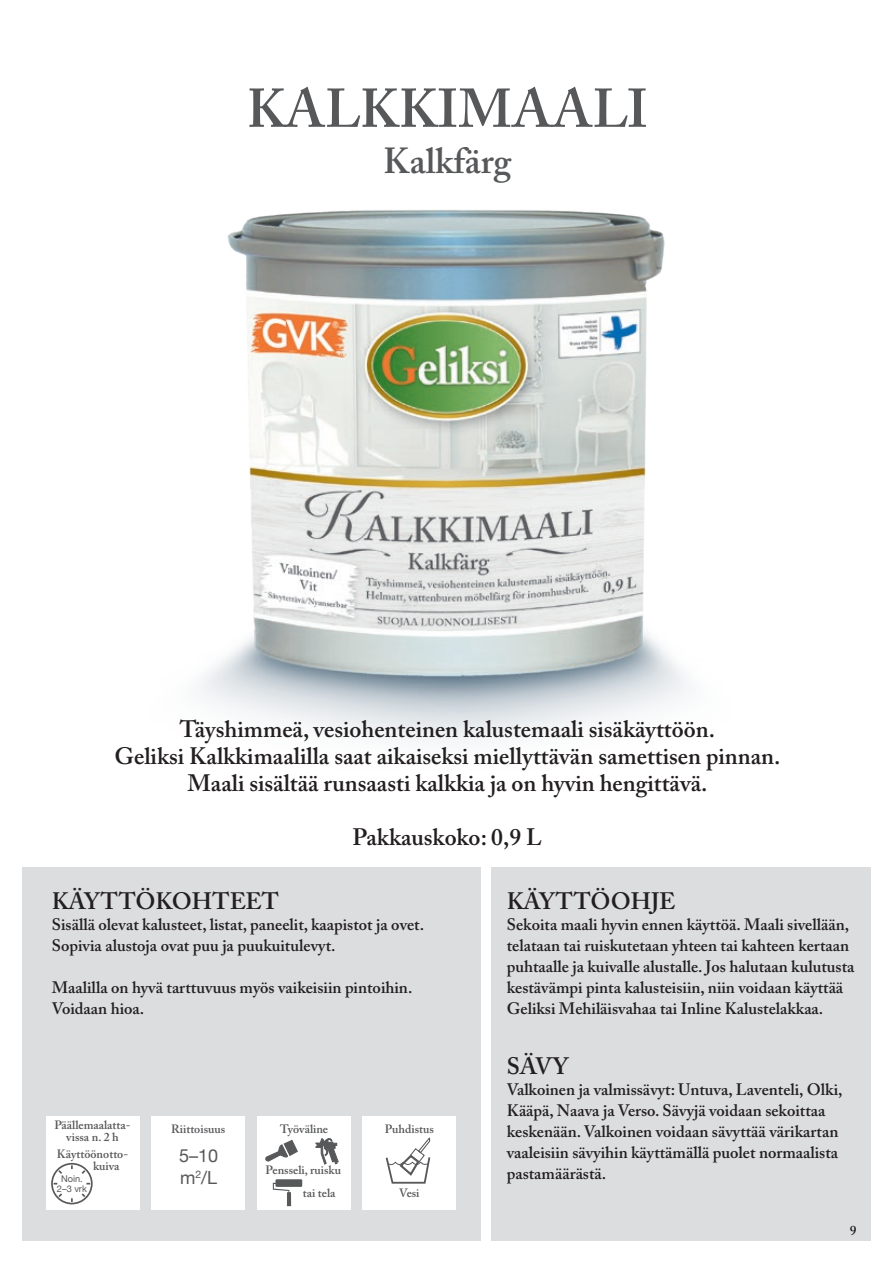
<style>
.page{position:relative;width:893px;height:1263px;background:#fff}
.page>*{position:absolute;margin:0;border:0;box-sizing:border-box;transform-origin:0 0}
.t1{font:600 54px "Adobe Caslon Pro";color:#57585a}
.t2{font:600 36px "Adobe Caslon Pro";color:#57585a}
.t3{font:600 23.55px/27px "Adobe Caslon Pro";color:#231f20;text-align:center}
.t4{font:18px "Helvetica Neue";color:#57585a}
.t5{font:600 16.5px/21px "Adobe Caslon Pro";color:#231f20}
.t6{font:600 13.5px "Adobe Caslon Pro";color:#231f20}
.t7{font:600 12px "Adobe Caslon Pro";color:#57585a}
.t8{font:9.3px "Helvetica Neue";color:#57585a}
</style>
<div class="page">
<img style="left:198px;top:210px;width:491px;height:532px">
<div style="left:22px;top:868px;width:458px;height:374px;background:#dcdddf"></div>
<div style="left:491px;top:868px;width:381px;height:374px;background:#dcdddf"></div>
<div style="left:46px;top:1116px;width:93px;height:93px;background:#fff"></div>
<div style="left:152px;top:1116px;width:93px;height:93px;background:#fff"></div>
<div style="left:257px;top:1116px;width:93px;height:93px;background:#fff"></div>
<div style="left:363px;top:1116px;width:93px;height:93px;background:#fff"></div>
<div style="left:51px;top:1163px;width:42px;height:41px;border:2px solid #57585a;border-radius:50%"></div>
<svg style="left:57px;top:1168px;width:5px;height:6px"></svg>
<svg style="left:81px;top:1193px;width:6px;height:6px"></svg>
<svg style="left:57px;top:1193px;width:5px;height:6px"></svg>
<svg style="left:81px;top:1168px;width:6px;height:6px"></svg>
<svg style="left:385px;top:1137px;width:46px;height:47px"></svg>
<svg style="left:265px;top:1139px;width:33px;height:23px"></svg>
<svg style="left:315px;top:1138px;width:24px;height:27px"></svg>
<svg style="left:273px;top:1179px;width:29px;height:27px"></svg>
<p class="t1" style="left:247px;top:77px;width:403px">KALKKIMAALI</p>
<p class="t2" style="left:383px;top:140px;width:130px">Kalkfärg</p>
<p class="t3" style="left:180px;top:715px;width:537px">Täyshimmeä, vesiohenteinen kalustemaali sisäkäyttöön.</p>
<p class="t3" style="left:114px;top:742px;width:667px">Geliksi Kalkkimaalilla saat aikaiseksi miellyttävän samettisen pinnan.<br>Maali sisältää runsaasti kalkkia ja on hyvin hengittävä.</p>
<p class="t3" style="left:352px;top:823px;width:191px">Pakkauskoko: 0,9 L</p>
<p class="t3" style="left:52px;top:888px;width:229px">KÄYTTÖKOHTEET</p>
<p class="t5" style="left:52px;top:914px;width:374px">Sisällä olevat kalusteet, listat, paneelit, kaapistot ja ovet.</p>
<p class="t5" style="left:52px;top:935px;width:285px">Sopivia alustoja ovat puu ja puukuitulevyt.</p>
<p class="t5" style="left:52px;top:977px;width:362px">Maalilla on hyvä tarttuvuus myös vaikeisiin pintoihin.</p>
<p class="t5" style="left:52px;top:998px;width:94px">Voidaan hioa.</p>
<p class="t3" style="left:507px;top:888px;width:170px">KÄYTTÖOHJE</p>
<p class="t5" style="left:507px;top:914px;width:349px">Sekoita maali hyvin ennen käyttöä. Maali sivellään, telataan tai ruiskutetaan yhteen tai kahteen kertaan puhtaalle ja kuivalle alustalle. Jos halutaan kulutusta</p>
<p class="t5" style="left:507px;top:977px;width:338px">kestävämpi pinta kalusteisiin, niin voidaan käyttää<br>Geliksi Mehiläisvahaa tai Inline Kalustelakkaa.</p>
<p class="t3" style="left:507px;top:1052px;width:63px">SÄVY</p>
<p class="t5" style="left:507px;top:1078px;width:337px">Valkoinen ja valmissävyt: Untuva, Laventeli, Olki,<br>Kääpä, Naava ja Verso. Sävyjä voidaan sekoittaa</p>
<p class="t5" style="left:507px;top:1120px;width:333px;text-align:justify">keskenään. Valkoinen voidaan sävyttää värikartan vaaleisiin sävyihin käyttämällä puolet normaalista pastamäärästä.</p>
<p class="t7" style="left:54px;top:1118px;width:78px">Päällemaalatta-</p>
<p class="t7" style="left:66px;top:1130px;width:54px">vissa n. 2 h</p>
<p class="t7" style="left:171px;top:1121px;width:55px">Riittoisuus</p>
<p class="t7" style="left:280px;top:1121px;width:49px">Työväline</p>
<p class="t7" style="left:385px;top:1121px;width:51px">Puhdistus</p>
<p class="t7" style="left:57px;top:1147px;width:73px">Käyttöönotto-</p>
<p class="t7" style="left:93px;top:1159px;width:28px">kuiva</p>
<p class="t4" style="left:179px;top:1145px;width:41px">5–10</p>
<p class="t4" style="left:180px;top:1167px;width:39px">m<sup>2</sup>/L</p>
<p class="t7" style="left:265px;top:1163px;width:77px">Pensseli, ruisku</p>
<p class="t7" style="left:303px;top:1186px;width:34px">tai tela</p>
<p class="t8" style="left:61px;top:1173px;width:23px">Noin.</p>
<p class="t8" style="left:57px;top:1183px;width:31px">2–3 vrk</p>
<p class="t7" style="left:399px;top:1186px;width:22px">Vesi</p>
<p class="t6" style="left:850px;top:1222px;width:8px">9</p>
</div>
